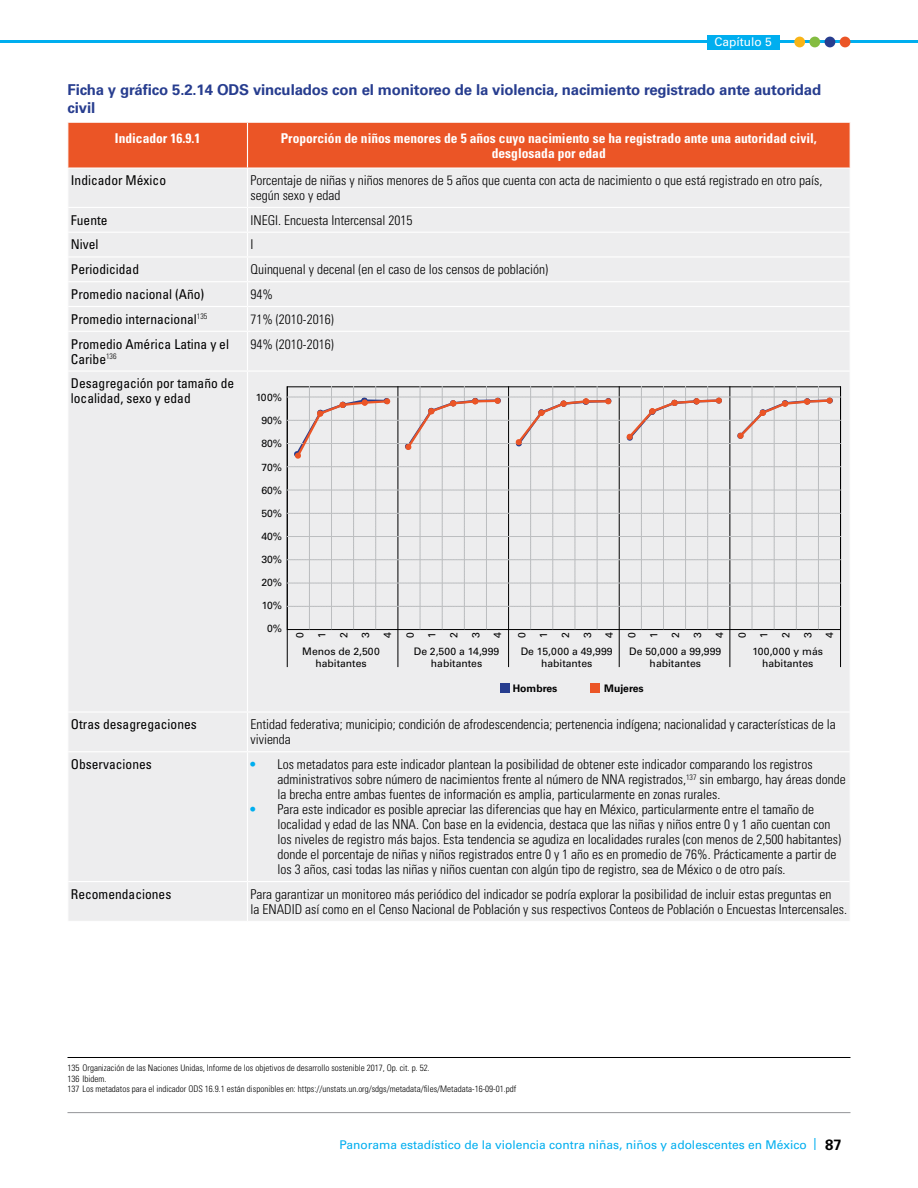
<style>
.page{position:relative;width:918px;height:1188px;background:#fff}
.page>*{position:absolute;margin:0;border:0;box-sizing:border-box;transform-origin:0 0}
.t1{font:700 15px/18px "Univers LT Std";letter-spacing:-.01em;color:#273d8f}
.t2{font:300 condensed 13.5px/15px "Univers LT Std";color:#000}
.t3{font:condensed 13.5px/15px "Univers LT Std";color:#000}
.t4{font:700 condensed 13.5px/15px "Univers LT Std";color:#fff;text-align:center}
.t5{font:12px "Univers LT Std";color:#00aeef}
.t6{font:12px "Univers LT Std";color:#fff}
.t7{font:10.35px/22px "Univers LT Std";color:#000;text-align:center}
.t8{font:700 10.35px "Univers LT Std";color:#000}
.t9{font:300 condensed 9px/10.5px "Univers LT Std";color:#000}
.s1{font-weight:400;font-stretch:normal;color:#00aeef}
.s2{font-family:"Univers";font-weight:700;font-size:15px;color:#000}
</style>
<div class="page">
<hr style="left:0;top:41px;width:918px;height:2px;background:#00aeef">
<hr style="left:68px;top:1112px;width:782px;height:1px;background:#939598">
<div style="left:809px;top:37px;width:11px;height:10px;background:#84bc41;border-radius:50%"></div>
<div style="left:825px;top:37px;width:10px;height:10px;background:#273d8f;border-radius:50%"></div>
<div style="left:840px;top:37px;width:11px;height:10px;background:#eb5526;border-radius:50%"></div>
<div style="left:794px;top:37px;width:11px;height:10px;background:#f9b417;border-radius:50%"></div>
<div style="left:707px;top:35px;width:72px;height:15px;background:#00aeef"></div>
<div style="left:69px;top:123px;width:781px;height:45px;background:#eb5526"></div>
<div style="left:69px;top:169px;width:781px;height:752px;background:#ededee"></div>
<svg style="left:68px;top:208px;width:1px;height:122px"></svg>
<hr style="left:247px;top:123px;width:1px;height:45px;background:#fff">
<hr style="left:247px;top:168px;width:1px;height:39px;background:#fff">
<hr style="left:68px;top:207px;width:180px;height:1px;background:#fff">
<hr style="left:248px;top:207px;width:602px;height:1px;background:#fff">
<hr style="left:68px;top:232px;width:180px;height:1px;background:#fff">
<hr style="left:248px;top:232px;width:602px;height:1px;background:#fff">
<hr style="left:68px;top:256px;width:180px;height:2px;background:#fff">
<hr style="left:248px;top:256px;width:602px;height:2px;background:#fff">
<hr style="left:68px;top:281px;width:180px;height:1px;background:#fff">
<hr style="left:248px;top:281px;width:602px;height:1px;background:#fff">
<hr style="left:68px;top:306px;width:180px;height:1px;background:#fff">
<hr style="left:248px;top:306px;width:602px;height:1px;background:#fff">
<svg style="left:247px;top:208px;width:1px;height:123px"></svg>
<hr style="left:68px;top:331px;width:180px;height:1px;background:#fff">
<hr style="left:248px;top:331px;width:602px;height:1px;background:#fff">
<hr style="left:247px;top:332px;width:1px;height:38px;background:#fff">
<hr style="left:68px;top:370px;width:180px;height:2px;background:#fff">
<hr style="left:248px;top:370px;width:602px;height:2px;background:#fff">
<hr style="left:247px;top:372px;width:1px;height:339px;background:#fff">
<hr style="left:68px;top:711px;width:180px;height:2px;background:#fff">
<hr style="left:248px;top:711px;width:602px;height:2px;background:#fff">
<hr style="left:247px;top:713px;width:1px;height:38px;background:#fff">
<hr style="left:68px;top:751px;width:180px;height:1px;background:#fff">
<hr style="left:248px;top:751px;width:602px;height:1px;background:#fff">
<hr style="left:247px;top:752px;width:1px;height:129px;background:#fff">
<hr style="left:68px;top:881px;width:180px;height:1px;background:#fff">
<hr style="left:248px;top:881px;width:602px;height:1px;background:#fff">
<hr style="left:247px;top:882px;width:1px;height:39px;background:#fff">
<div style="left:500px;top:683px;width:9px;height:9px;background:#273d8f"></div>
<div style="left:590px;top:683px;width:10px;height:9px;background:#eb5526"></div>
<hr style="left:398px;top:386px;width:1px;height:281px;background:#000">
<hr style="left:287px;top:386px;width:1px;height:281px;background:#000">
<hr style="left:508px;top:386px;width:1px;height:281px;background:#000">
<hr style="left:619px;top:386px;width:1px;height:281px;background:#000">
<hr style="left:730px;top:386px;width:1px;height:281px;background:#000">
<hr style="left:840px;top:386px;width:1px;height:281px;background:#000">
<svg style="left:287px;top:386px;width:553px;height:243px;background:#e5e4e4"></svg>
<hr style="left:68px;top:1057px;width:782px;height:1px;background:#000">
<p class="t6" style="left:714px;top:35px;width:59px">Capítulo 5</p>
<p class="t1" style="left:68px;top:81px;width:755px">Ficha y gráfico 5.2.14 ODS vinculados con el monitoreo de la violencia, nacimiento registrado ante autoridad civil</p>
<p class="t4" style="left:115px;top:130px;width:87px">Indicador 16.9.1</p>
<p class="t4" style="left:281px;top:130px;width:538px">Proporción de niños menores de 5 años cuyo nacimiento se ha registrado ante una autoridad civil, desglosada por edad</p>
<p class="t3" style="left:71px;top:172px;width:97px">Indicador México</p>
<p class="t2" style="left:251px;top:173px;width:573px">Porcentaje de niñas y niños menores de 5 años que cuenta con acta de nacimiento o que está registrado en otro país, según sexo y edad</p>
<p class="t3" style="left:71px;top:212px;width:38px">Fuente</p>
<p class="t2" style="left:251px;top:212px;width:163px">INEGI. Encuesta Intercensal 2015</p>
<p class="t3" style="left:71px;top:237px;width:29px">Nivel</p>
<p class="t2" style="left:251px;top:237px;width:4px">I</p>
<p class="t3" style="left:71px;top:262px;width:70px">Periodicidad</p>
<p class="t2" style="left:251px;top:262px;width:299px">Quinquenal y decenal (en el caso de los censos de población)</p>
<p class="t3" style="left:71px;top:287px;width:135px">Promedio nacional (Año)</p>
<p class="t2" style="left:251px;top:287px;width:24px">94%</p>
<p class="t3" style="left:71px;top:311px;width:138px">Promedio internacional<sup>135</sup></p>
<p class="t2" style="left:250px;top:312px;width:85px">71% (2010-2016)</p>
<p class="t3" style="left:71px;top:336px;width:160px">Promedio América Latina y el<br>Caribe<sup>136</sup></p>
<p class="t2" style="left:250px;top:336px;width:85px">94% (2010-2016)</p>
<p class="t3" style="left:71px;top:376px;width:165px">Desagregación por tamaño de localidad, sexo y edad</p>
<p class="t7" style="left:256px;top:387px;width:28px">100%</p>
<p class="t7" style="left:261px;top:410px;width:22px">90%</p>
<p class="t7" style="left:261px;top:433px;width:22px">80%</p>
<p class="t7" style="left:261px;top:456px;width:22px">70%</p>
<p class="t7" style="left:261px;top:479px;width:22px">60%</p>
<p class="t7" style="left:261px;top:502px;width:22px">50%</p>
<p class="t7" style="left:261px;top:525px;width:22px">40%</p>
<p class="t7" style="left:261px;top:548px;width:22px">30%</p>
<p class="t7" style="left:261px;top:571px;width:22px">20%</p>
<p class="t7" style="left:262px;top:594px;width:22px">10%</p>
<p class="t7" style="left:267px;top:617px;width:16px">0%</p>
<p class="t7" style="left:289px;top:638px;width:7px;text-align:justify;rotate:-90deg">0<br>1<br>2<br>3<br>4<br>0<br>1<br>2<br>3<br>4</p>
<p class="t7" style="left:511px;top:638px;width:7px;text-align:justify;rotate:-90deg">0<br>1<br>2<br>3<br>4<br>0<br>1<br>2<br>3<br>4<br>0<br>1<br>2<br>3<br>4</p>
<p class="t7" style="left:302px;top:646px;width:79px;line-height:11.6px">Menos de 2,500 habitantes</p>
<p class="t7" style="left:414px;top:646px;width:87px;line-height:11.6px">De 2,500 a 14,999 habitantes</p>
<p class="t7" style="left:521px;top:646px;width:93px;line-height:11.6px">De 15,000 a 49,999 habitantes</p>
<p class="t7" style="left:629px;top:646px;width:93px;line-height:11.6px">De 50,000 a 99,999 habitantes</p>
<p class="t7" style="left:753px;top:646px;width:72px;line-height:11.6px">100,000 y más habitantes</p>
<p class="t8" style="left:513px;top:682px;width:46px">Hombres</p>
<p class="t8" style="left:604px;top:682px;width:41px">Mujeres</p>
<p class="t3" style="left:71px;top:717px;width:127px">Otras desagregaciones</p>
<p class="t2" style="left:251px;top:717px;width:587px">Entidad federativa; municipio; condición de afrodescendencia; pertenencia indígena; nacionalidad y características de la vivienda</p>
<p class="t3" style="left:71px;top:757px;width:82px">Observaciones</p>
<p class="t2" style="left:277px;top:757px;width:570px;text-indent:-27px"><span class="s1">•</span> Los metadatos para este indicador plantean la posibilidad de obtener este indicador comparando los registros administrativos sobre número de nacimientos frente al número de NNA registrados,<sup>137</sup> sin embargo, hay áreas donde la brecha entre ambas fuentes de información es amplia, particularmente en zonas rurales.</p>
<p class="t2" style="left:277px;top:802px;width:565px;text-indent:-27px"><span class="s1">•</span> Para este indicador es posible apreciar las diferencias que hay en México, particularmente entre el tamaño de localidad y edad de las NNA. Con base en la evidencia, destaca que las niñas y niños entre 0 y 1 año cuentan con los niveles de registro más bajos. Esta tendencia se agudiza en localidades rurales (con menos de 2,500 habitantes) donde el porcentaje de niñas y niños registrados entre 0 y 1 año es en promedio de 76%. Prácticamente a partir de los 3 años, casi todas las niñas y niños cuentan con algún tipo de registro, sea de México o de otro país.</p>
<p class="t3" style="left:71px;top:886px;width:102px">Recomendaciones</p>
<p class="t2" style="left:250px;top:887px;width:598px">Para garantizar un monitoreo más periódico del indicador se podría explorar la posibilidad de incluir estas preguntas en<br>la ENADID así como en el Censo Nacional de Población y sus respectivos Conteos de Población o Encuestas Intercensales.</p>
<p class="t9" style="left:68px;top:1063px;width:450px">135 Organización de las Naciones Unidas, Informe de los objetivos de desarrollo sostenible 2017, Op. cit. p. 52.<br>136 Ibidem.<br>137 Los metadatos para el indicador ODS 16.9.1 están disponibles en: https://unstats.un.org/sdgs/metadata/files/Metadata-16-09-01.pdf</p>
<p class="t5" style="left:340px;top:1137px;width:504px">Panorama estadístico de la violencia contra niñas, niños y adolescentes en México | <span class="s2">87</span></p>
</div>
